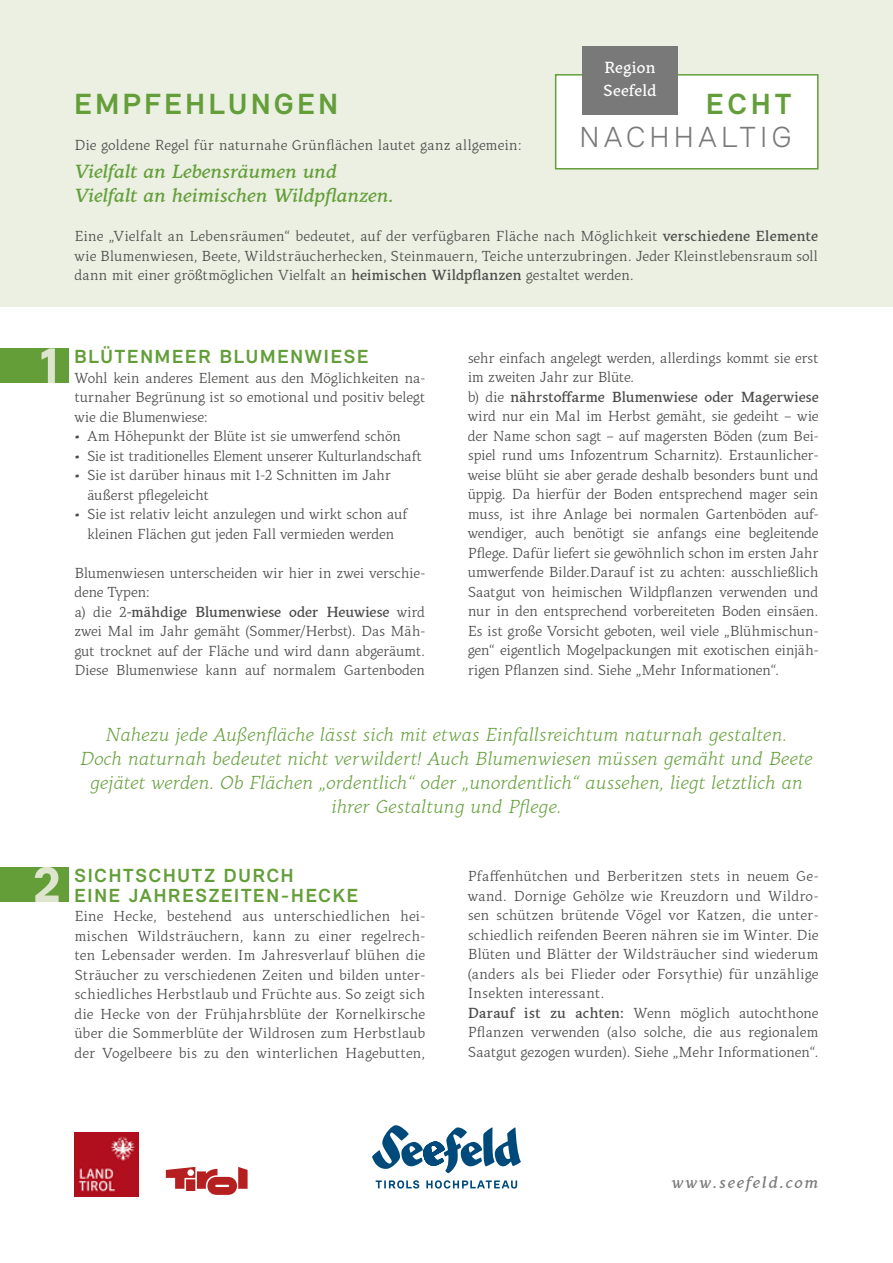
<style>
.page{position:relative;width:893px;height:1263px;background:#fff}
.page>*{position:absolute;margin:0;border:0;box-sizing:border-box;transform-origin:0 0}
.t1{font:900 52.8px "Relevant";color:#dde5ce}
.t2{font:700 30px "Relevant";letter-spacing:.125em;color:#639e39}
.t3{font:300 30px "Relevant";letter-spacing:.16em;color:#797979}
.t4{font:italic 300 19.5px/24px "Kitsch Text";color:#639e39;text-align:center}
.t5{font:700 19.5px/19.5px "Relevant";letter-spacing:.095em;color:#639e39}
.t6{font:italic 500 19.5px/24px "Kitsch Text";letter-spacing:-.015em;color:#639e39}
.t7{font:italic 500 16.5px "Kitsch Text";letter-spacing:.1em;color:#797979}
.t8{font:500 16.5px/22.5px "Kitsch Text";letter-spacing:.01em;color:#fff}
.t9{font:15px/19.5px "Kitsch Text";letter-spacing:-.015em;color:#4a4a49}
.s1{font-weight:500}
.s2{font-weight:700}
</style>
<div class="page">
<img style="left:74px;top:1132px;width:64px;height:64px">
<svg style="left:166px;top:1167px;width:82px;height:28px"></svg>
<div style="left:0;top:0;width:893px;height:306px;background:#ebf0e2"></div>
<div style="left:555px;top:74px;width:264px;height:95px;background:#fff;border:2px solid #639e39"></div>
<div style="left:582px;top:47px;width:96px;height:68px;background:#797979"></div>
<svg style="left:376px;top:1180px;width:141px;height:8px"></svg>
<svg style="left:372px;top:1125px;width:149px;height:48px"></svg>
<div style="left:0;top:349px;width:68px;height:34px;background:#639e39"></div>
<div style="left:0;top:867px;width:68px;height:34px;background:#639e39"></div>
<h2 class="t2" style="left:74px;top:86px;width:265px">EMPFEHLUNGEN</h2>
<p class="t9" style="left:74px;top:135px;width:449px">Die goldene Regel für naturnahe Grünflächen lautet ganz allgemein:</p>
<p class="t8" style="left:603px;top:56px;width:55px">Region<br>Seefeld</p>
<h2 class="t2" style="left:706px;top:86px;width:87px">ECHT</h2>
<h2 class="t3" style="left:580px;top:120px;width:213px">NACHHALTIG</h2>
<h3 class="t6" style="left:74px;top:159px;width:321px">Vielfalt an Lebensräumen und<br>Vielfalt an heimischen Wildpflanzen.</h3>
<p class="t9" style="left:74px;top:226px;width:745px;text-align:justify">Eine „Vielfalt an Lebensräumen“ bedeutet, auf der verfügbaren Fläche nach Möglichkeit <span class="s1">verschiedene Elemente </span>wie Blumenwiesen, Beete, Wildsträucherhecken, Steinmauern, Teiche unterzubringen. Jeder Kleinstlebensraum soll dann mit einer größtmöglichen Vielfalt an <span class="s1">heimischen Wildpflanzen</span> gestaltet werden.</p>
<h1 class="t1" style="left:38px;top:334px;width:24px">1</h1>
<h3 class="t5" style="left:74px;top:347px;width:295px">BLÜTENMEER BLUMENWIESE</h3>
<p class="t9" style="left:74px;top:368px;width:352px;text-align:justify">Wohl kein anderes Element aus den Möglichkeiten na&shy;turnaher Begrünung ist so emotional und positiv belegt wie die Blumenwiese:</p>
<p class="t9" style="left:74px;top:426px;width:328px"><span class="s2">•</span> Am Höhepunkt der Blüte ist sie umwerfend schön</p>
<p class="t9" style="left:74px;top:446px;width:349px"><span class="s2">•</span> Sie ist traditionelles Element unserer Kulturlandschaft</p>
<p class="t9" style="left:87px;top:465px;width:305px;text-indent:-13px"><span class="s2">•</span> Sie ist darüber hinaus mit 1-2 Schnitten im Jahr äußerst pflegeleicht</p>
<p class="t9" style="left:74px;top:504px;width:334px;text-align:center"><span class="s2">•</span> Sie ist relativ leicht anzulegen und wirkt schon auf kleinen Flächen gut jeden Fall vermieden werden</p>
<p class="t9" style="left:74px;top:563px;width:352px">Blumenwiesen unterscheiden wir hier in zwei verschie&shy;dene Typen:<br>a) die 2<span class="s1">-mähdige Blumenwiese oder Heuwiese</span> wird zwei Mal im Jahr gemäht (Sommer/Herbst). Das Mäh&shy;gut trocknet auf der Fläche und wird dann abgeräumt.<br>Diese Blumenwiese kann auf normalem Gartenboden</p>
<p class="t9" style="left:468px;top:348px;width:352px">sehr einfach angelegt werden, allerdings kommt sie erst im zweiten Jahr zur Blüte.<br>b) die <span class="s1">nährstoffarme Blumenwiese oder Magerwiese </span>wird nur ein Mal im Herbst gemäht, sie gedeiht – wie der Name schon sagt – auf magersten Böden (zum Bei&shy;spiel rund ums Infozentrum Scharnitz). Erstaunlicher&shy;weise blüht sie aber gerade deshalb besonders bunt und üppig. Da hierfür der Boden entsprechend mager sein muss, ist ihre Anlage bei normalen Gartenböden auf&shy;wendiger, auch benötigt sie anfangs eine begleitende Pflege. Dafür liefert sie gewöhnlich schon im ersten Jahr umwerfende Bilder.Darauf ist zu achten: ausschließlich Saatgut von heimischen Wildpflanzen verwenden und nur in den entsprechend vorbereiteten Boden einsäen.<br>Es ist große Vorsicht geboten, weil viele „Blühmischun&shy;gen“ eigentlich Mogelpackungen mit exotischen einjäh&shy;rigen Pflanzen sind. Siehe „Mehr Informationen“.</p>
<p class="t4" style="left:80px;top:722px;width:734px">Nahezu jede Außenfläche lässt sich mit etwas Einfallsreichtum naturnah gestalten.<br>Doch naturnah bedeutet nicht verwildert! Auch Blumenwiesen müssen gemäht und Beete gejätet werden. Ob Flächen „ordentlich“ oder „unordentlich“ aussehen, liegt letztlich an ihrer Gestaltung und Pflege.</p>
<h1 class="t1" style="left:33px;top:853px;width:29px">2</h1>
<h3 class="t5" style="left:74px;top:865px;width:285px">SICHTSCHUTZ DURCH<br>EINE JAHRESZEITEN-HECKE</h3>
<p class="t9" style="left:74px;top:906px;width:352px;text-align:justify">Eine Hecke, bestehend aus unterschiedlichen hei&shy;mischen Wildsträuchern, kann zu einer regelrech&shy;ten Lebensader werden. Im Jahresverlauf blühen die Sträucher zu verschiedenen Zeiten und bilden unter&shy;schiedliches Herbstlaub und Früchte aus. So zeigt sich die Hecke von der Frühjahrsblüte der Kornelkirsche über die Sommerblüte der Wildrosen zum Herbstlaub der Vogelbeere bis zu den winterlichen Hagebutten,</p>
<p class="t9" style="left:468px;top:866px;width:352px">Pfaffenhütchen und Berberitzen stets in neuem Ge&shy;wand. Dornige Gehölze wie Kreuzdorn und Wildro&shy;sen schützen brütende Vögel vor Katzen, die unter&shy;schiedlich reifenden Beeren nähren sie im Winter. Die Blüten und Blätter der Wildsträucher sind wiederum (anders als bei Flieder oder Forsythie) für unzählige Insekten interessant.<br><span class="s1">Darauf ist zu achten:</span> Wenn möglich autochthone Pflanzen verwenden (also solche, die aus regionalem Saatgut gezogen wurden). Siehe „Mehr Informationen“.</p>
<p class="t7" style="left:671px;top:1172px;width:149px">www.seefeld.com</p>
</div>
